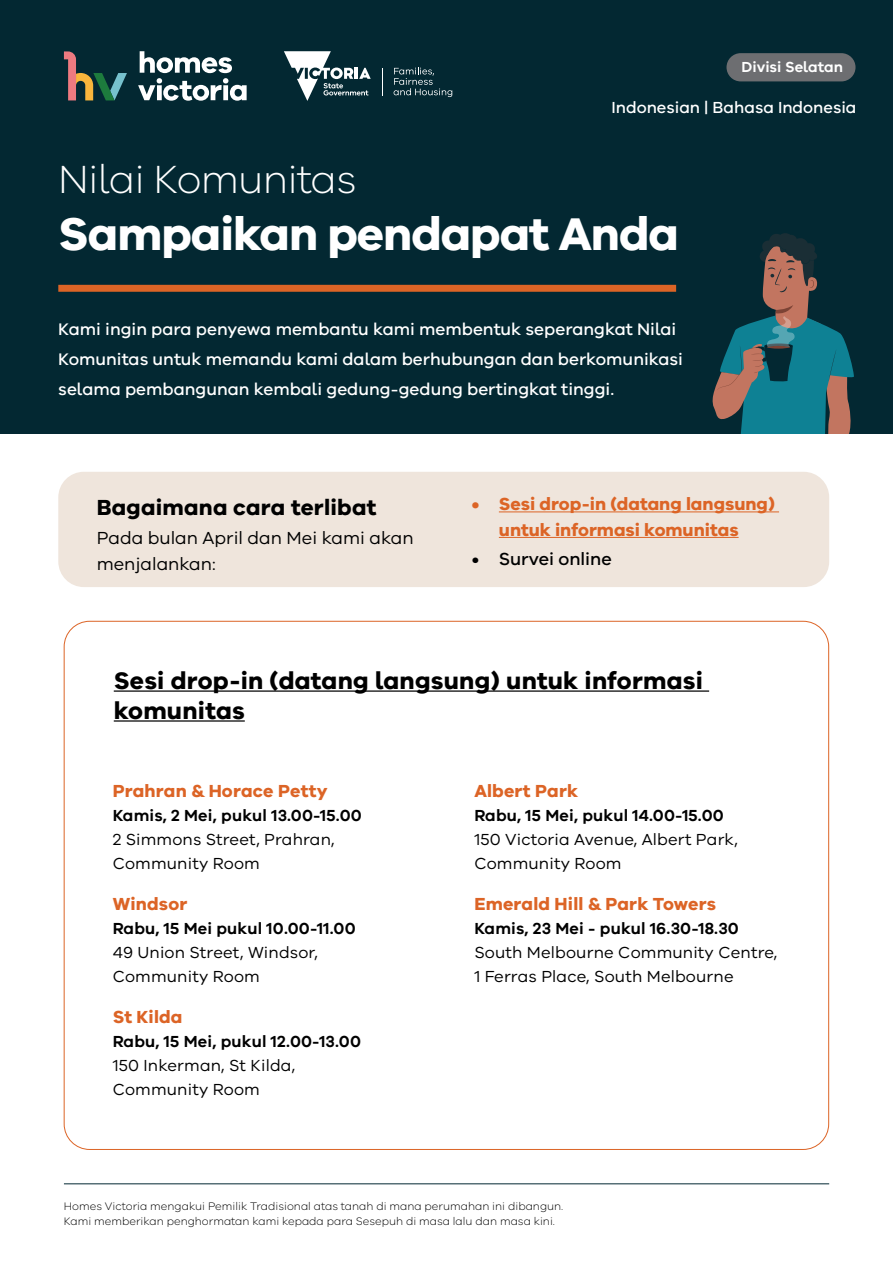
<style>
.page{position:relative;width:893px;height:1263px;background:#fff}
.page>*{position:absolute;margin:0;border:0;box-sizing:border-box;transform-origin:0 0}
.t1{font:700 47.25px "VIC";letter-spacing:-.02em;color:#fff}
.t2{font:300 40.5px "VIC";letter-spacing:-.02em;color:#fff}
.t3{font:700 24.6px/29.8px "VIC";letter-spacing:.01em;color:#000}
.t4{font:700 22.5px "VIC";letter-spacing:.01em;color:#000}
.t5{font:700 18px/25.5px "VIC";letter-spacing:.005em;color:#dc6426;text-align:center}
.t6{font:18px/25.5px "VIC";color:#000}
.t7{font:500 18px "VIC";color:#000}
.t8{font:500 17.25px/30px "VIC";color:#fff}
.t9{font:16.5px/24px "VIC";letter-spacing:.01em;color:#000}
.t10{font:600 16.5px "VIC";letter-spacing:.01em;color:#000}
.t11{font:500 16.5px "VIC";color:#fff}
.t12{font:600 15px "VIC";color:#fff}
.t13{font:300 11.25px/15px "VIC";color:#000}
</style>
<div class="page">
<div style="left:0;top:0;width:893px;height:434px;background:#032832"></div>
<svg style="left:138px;top:51px;width:109px;height:50px"></svg>
<svg style="left:64px;top:51px;width:63px;height:49px"></svg>
<svg style="left:284px;top:51px;width:87px;height:50px"></svg>
<svg style="left:382px;top:68px;width:1px;height:27px"></svg>
<svg style="left:394px;top:67px;width:58px;height:30px"></svg>
<svg style="left:712px;top:233px;width:142px;height:201px"></svg>
<div style="left:58px;top:472px;width:771px;height:115px;background:#efe5dc;border-radius:26px"></div>
<hr style="left:64px;top:1183px;width:765px;height:1px;background:#032832">
<div style="left:726px;top:53px;width:129px;height:28px;background:#6d6e71;border-radius:14px"></div>
<hr style="left:499px;top:511px;width:280px;height:1px;background:#dc6426">
<hr style="left:499px;top:537px;width:240px;height:1px;background:#dc6426">
<div style="left:58px;top:285px;width:618px;height:7px;background:#dc6426"></div>
<hr style="left:114px;top:690px;width:595px;height:2px;background:#000">
<hr style="left:114px;top:720px;width:131px;height:2px;background:#000">
<p class="t12" style="left:741px;top:58px;width:103px">Divisi Selatan</p>
<p class="t11" style="left:611px;top:98px;width:247px">Indonesian | Bahasa Indonesia</p>
<h2 class="t2" style="left:58px;top:155px;width:300px">Nilai Komunitas</h2>
<h1 class="t1" style="left:58px;top:204px;width:622px">Sampaikan pendapat Anda</h1>
<p class="t8" style="left:58px;top:314px;width:626px">Kami ingin para penyewa membantu kami membentuk seperangkat Nilai<br>Komunitas untuk memandu kami dalam berhubungan dan berkomunikasi selama pembangunan kembali gedung-gedung bertingkat tinggi.</p>
<h3 class="t4" style="left:97px;top:493px;width:281px">Bagaimana cara terlibat</h3>
<p class="t6" style="left:97px;top:525px;width:319px">Pada bulan April dan Mei kami akan menjalankan:</p>
<p class="t5" style="left:472px;top:491px;width:304px">• Sesi drop-in (datang langsung) untuk informasi komunitas</p>
<p class="t7" style="left:472px;top:548px;width:141px">• Survei online</p>
<h3 class="t3" style="left:114px;top:665px;width:591px">Sesi drop-in (datang langsung) untuk informasi komunitas</h3>
<p class="t5" style="left:113px;top:778px;width:216px">Prahran &amp; Horace Petty</p>
<p class="t10" style="left:113px;top:806px;width:251px">Kamis, 2 Mei, pukul 13.00-15.00</p>
<p class="t9" style="left:113px;top:827px;width:223px">2 Simmons Street, Prahran,<br>Community Room</p>
<p class="t5" style="left:113px;top:891px;width:76px">Windsor</p>
<p class="t10" style="left:113px;top:919px;width:244px">Rabu, 15 Mei pukul 10.00-11.00</p>
<p class="t9" style="left:113px;top:940px;width:207px">49 Union Street, Windsor,<br>Community Room</p>
<p class="t5" style="left:113px;top:1004px;width:71px">St Kilda</p>
<p class="t10" style="left:113px;top:1032px;width:250px">Rabu, 15 Mei, pukul 12.00-13.00</p>
<p class="t9" style="left:113px;top:1053px;width:184px">150 Inkerman, St Kilda,<br>Community Room</p>
<p class="t5" style="left:474px;top:778px;width:105px">Albert Park</p>
<p class="t10" style="left:474px;top:806px;width:251px">Rabu, 15 Mei, pukul 14.00-15.00</p>
<p class="t9" style="left:474px;top:827px;width:265px">150 Victoria Avenue, Albert Park,<br>Community Room</p>
<p class="t5" style="left:474px;top:891px;width:243px">Emerald Hill &amp; Park Towers</p>
<p class="t10" style="left:474px;top:919px;width:266px">Kamis, 23 Mei - pukul 16.30-18.30</p>
<p class="t9" style="left:474px;top:940px;width:304px">South Melbourne Community Centre,<br>1 Ferras Place, South Melbourne</p>
<p class="t13" style="left:64px;top:1198px;width:501px">Homes Victoria mengakui Pemilik Tradisional atas tanah di mana perumahan ini dibangun.<br>Kami memberikan penghormatan kami kepada para Sesepuh di masa lalu dan masa kini.</p>
</div>
